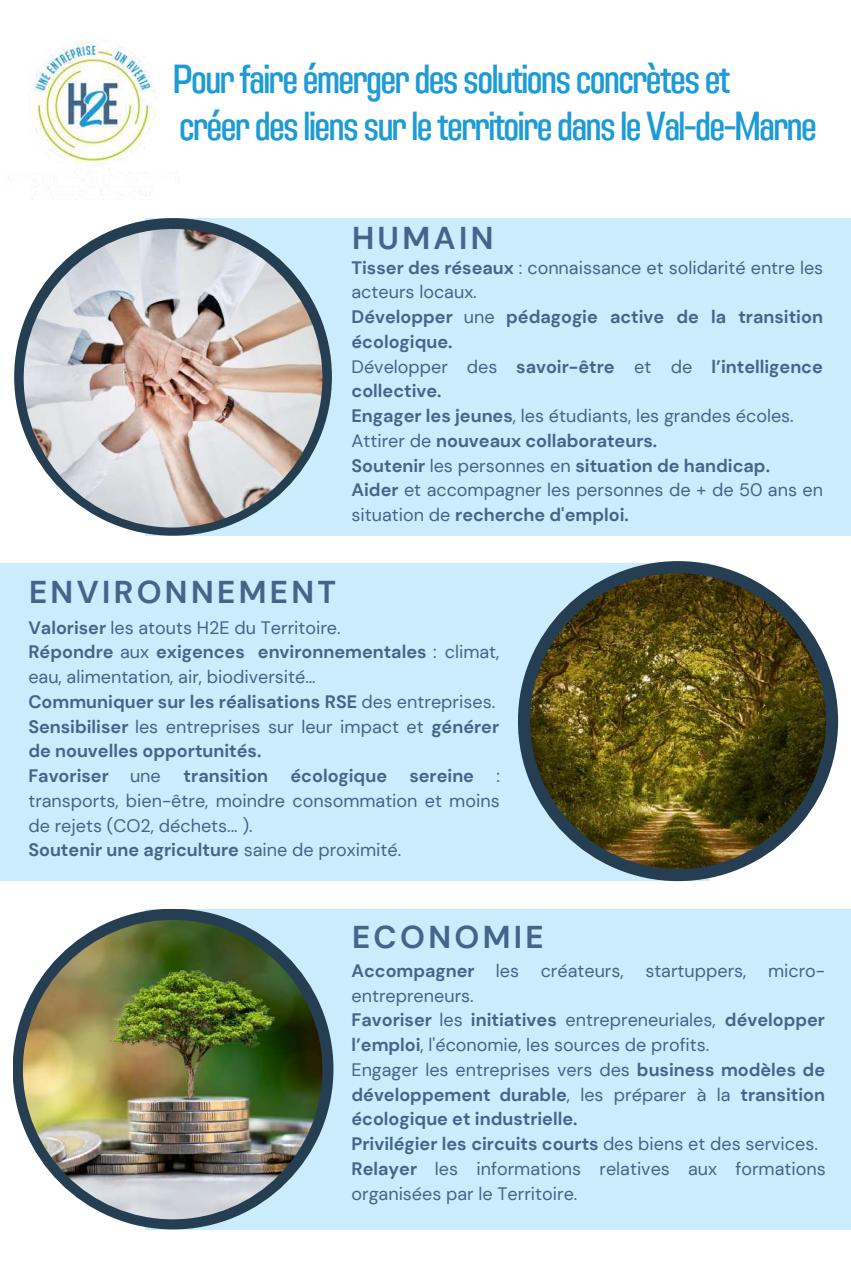
<style>
.page{position:relative;width:851px;height:1276px;background:#fff}
.page>*{position:absolute;margin:0;border:0;box-sizing:border-box;transform-origin:0 0}
.t1{font:40.5px/47.2px "Adirek Sans 500";letter-spacing:-.035em;color:#1c9bd7}
.t2{font:700 31.5px "DM Sans";letter-spacing:.105em;color:#446489}
.t3{font:700 18px/24.8px "DM Sans";color:#446489}
.t4{font:18px/24.8px "DM Sans";color:#446489}
.s1{font-weight:400}
.s2{font-weight:700}
</style>
<div class="page">
<div style="left:145px;top:218px;width:705px;height:317px;background:#caecfd"></div>
<div style="left:14px;top:218px;width:318px;height:318px;background:#263e51;border-radius:50%"></div>
<img style="left:24px;top:229px;width:298px;height:298px;border-radius:50%">
<div style="left:0;top:563px;width:709px;height:318px;background:#caecfd"></div>
<div style="left:518px;top:561px;width:320px;height:320px;background:#263e51;border-radius:50%"></div>
<img style="left:530px;top:573px;width:296px;height:296px;border-radius:50%">
<div style="left:145px;top:910px;width:705px;height:319px;background:#caecfd"></div>
<div style="left:13px;top:909px;width:320px;height:320px;background:#263e51;border-radius:50%"></div>
<img style="left:23px;top:920px;width:299px;height:299px;border-radius:50%">
<img style="left:8px;top:36px;width:170px;height:164px">
<h1 class="t1" style="left:173px;top:55px;width:645px">Pourfaireémergerdessolutionsconcrèteset créerdeslienssurleterritoiredansleVal-de-Marne</h1>
<h2 class="t2" style="left:352px;top:218px;width:143px">HUMAIN</h2>
<p class="t3" style="left:351px;top:255px;width:473px">Tisser des réseaux <span class="s1">: connaissance et solidarité entre les acteurs locaux.<br></span>Développer <span class="s1">une</span> pédagogie active de la transition écologique.<br><span class="s1">Développer des</span> savoir-être <span class="s1">et de</span> l’intelligence collective.<br>Engager les jeunes<span class="s1">, les étudiants, les grandes écoles.<br>Attirer de</span> nouveaux collaborateurs.<br>Soutenir <span class="s1">les personnes en</span> situation de handicap.<br>Aider <span class="s1">et accompagner les personnes de + de 50 ans en situation de</span> recherche d'emploi.</p>
<h2 class="t2" style="left:29px;top:571px;width:308px">ENVIRONNEMENT</h2>
<p class="t3" style="left:28px;top:615px;width:472px">Valoriser <span class="s1">les atouts H2E du Territoire.<br></span>Répondre <span class="s1">aux</span> exigences environnementales <span class="s1">: climat, eau, alimentation, air, biodiversité…<br></span>Communiquer sur les réalisations RSE <span class="s1">des entreprises.<br></span>Sensibiliser <span class="s1">les entreprises sur leur impact et</span> générer de nouvelles opportunités.<br>Favoriser <span class="s1">une</span></p>
<p class="t4" style="left:28px;top:764px;width:473px;text-indent:155px"><span class="s2">transition écologique sereine</span> : transports, bien-être, moindre consommation et moins de rejets (CO2, déchets... ).<br><span class="s2">Soutenir une agriculture</span> saine de proximité.</p>
<h2 class="t2" style="left:352px;top:916px;width:193px">ECONOMIE</h2>
<p class="t4" style="left:351px;top:958px;width:475px"><span class="s2">Accompagner</span> les créateurs, startuppers, micro&shy;entrepreneurs.<br><span class="s2">Favoriser</span> les <span class="s2">initiatives</span> entrepreneuriales, <span class="s2">développer l’emploi</span>, l'économie, les sources de profits.<br>Engager les entreprises vers des <span class="s2">business modèles de développement durable</span>, les préparer à la <span class="s2">transition écologique et industrielle.<br>Privilégier les circuits courts</span> des biens et des services.<br><span class="s2">Relayer</span> les informations relatives aux formations organisées par le Territoire.</p>
</div>
